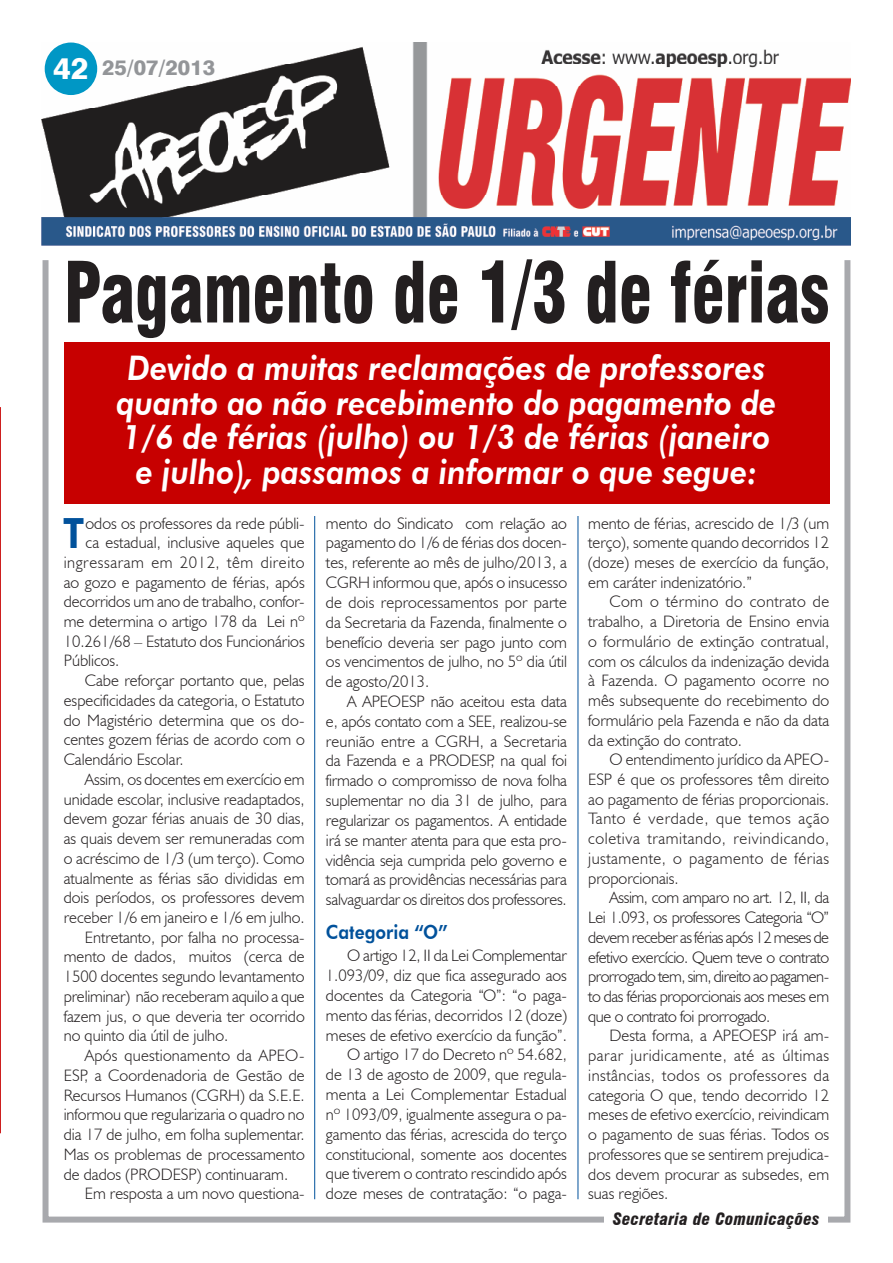
<style>
.page{position:relative;width:893px;height:1263px;background:#fff}
.page>*{position:absolute;margin:0;border:0;box-sizing:border-box;transform-origin:0 0}
.Título{font:900 condensed 82.05px "Swiss 721 BT";color:#231f20;scale:.81 1}
.Corpo_do_texto{font:800 41.7px "Swiss 721 BT";color:#01519b;scale:.8 1}
.Subtítulo_2{font:italic 800 33.9px/34.5px "Futura BT";color:#fff;text-align:center;scale:.9 1}
.t1{font:800 30px "Swiss 721 BT";color:#fff}
.t2{font:800 21px "Swiss 721 BT";color:#939598}
.Subtítulo_2-2{font:800 19.5px "Futura BT";color:#01519b;scale:.9 1}
.Corpo_do_texto-2{font:300 16.5px/19.8px "Humanist 521 BT";color:#231f20;text-align:justify}
.Corpo_do_texto-3{font:300 16.5px "Humanist 521 BT";letter-spacing:.035em;color:#231f20}
.t3{font:italic 900 condensed 16.5px "Swiss 721 BT";letter-spacing:.02em;color:#231f20}
</style>
<div class="page">
<div style="left:43px;top:257px;width:807px;height:965px;border:6px solid #a8a9ad"></div>
<img style="left:42px;top:43px;width:808px;height:202px">
<div style="left:45px;top:43px;width:52px;height:52px;background:#0097c5;border-radius:50%"></div>
<div style="left:604px;top:1214px;width:224px;height:18px;background:#fff"></div>
<hr style="left:0;top:407px;width:1px;height:726px;background:#c70000">
<div style="left:64px;top:342px;width:765px;height:162px;background:#c70000"></div>
<hr style="left:314px;top:516px;width:1px;height:683px;background:#01519b">
<hr style="left:578px;top:516px;width:1px;height:683px;background:#01519b">
<p class="t1" style="left:53px;top:50px;width:37px">42</p>
<p class="t2" style="left:102px;top:55px;width:115px">25/07/2013</p>
<p class="Título" style="left:64px;top:243px;width:946px">Pagamento de 1/3 de férias</p>
<p class="Subtítulo_2" style="left:117px;top:351px;width:735px">Devido a muitas reclamações de professores quanto ao não recebimento do pagamento de 1/6 de férias (julho) ou 1/3 de férias (janeiro e julho), passamos a informar o que segue:</p>
<p class="Corpo_do_texto" style="left:63px;top:508px;width:27px">T</p>
<p class="Corpo_do_texto-2" style="left:86px;top:513px;width:221px">odos os professores da rede públi-</p>
<p class="Corpo_do_texto-2" style="left:588px;top:513px;width:242px">mento de férias, acrescido de 1/3 (um terço), somente quando decorridos 12 (doze) meses de exercício da função, em caráter indenizatório.”</p>
<p class="Corpo_do_texto-2" style="left:588px;top:592px;width:242px;text-indent:21px">Com o término do contrato de trabalho, a Diretoria de Ensino envia o formulário de extinção contratual, com os cálculos da indenização devida à Fazenda. O pagamento ocorre no mês subsequente do recebimento do formulário pela Fazenda e não da data da extinção do contrato.</p>
<p class="Corpo_do_texto-2" style="left:588px;top:749px;width:243px;text-indent:21px">O entendimento jurídico da APEO-ESP é que os professores têm direito ao pagamento de férias proporcionais.<br>Tanto é verdade, que temos ação coletiva tramitando, reivindicando, justamente, o pagamento de férias proporcionais.</p>
<p class="Corpo_do_texto-2" style="left:588px;top:887px;width:243px;text-indent:21px">Assim, com amparo no art. 12, II, da Lei 1.093, os professores Categoria “O” devem receber as férias após 12 meses de efetivo exercício. Quem teve o contrato prorrogado tem, sim, direito ao pagamen&shy;to das férias proporcionais aos meses em que o contrato foi prorrogado.</p>
<p class="Corpo_do_texto-2" style="left:588px;top:1026px;width:243px;text-indent:21px">Desta forma, a APEOESP irá am&shy;parar juridicamente, até as últimas instâncias, todos os professores da categoria O que, tendo decorrido 12 meses de efetivo exercício, reivindicam o pagamento de suas férias. Todos os professores que se sentirem prejudica&shy;dos devem procurar as subsedes, em suas regiões.</p>
<p class="Corpo_do_texto-2" style="left:326px;top:513px;width:243px">mento do Sindicato com relação ao pagamento do 1/6 de férias dos docen&shy;tes, referente ao mês de julho/2013, a CGRH informou que, após o insucesso de dois reprocessamentos por parte da Secretaria da Fazenda, finalmente o benefício deveria ser pago junto com os vencimentos de julho, no 5º dia útil de agosto/2013.</p>
<p class="Corpo_do_texto-2" style="left:326px;top:691px;width:243px;text-indent:21px">A APEOESP não aceitou esta data e, após contato com a SEE, realizou-se reunião entre a CGRH, a Secretaria da Fazenda e a PRODESP, na qual foi firmado o compromisso de nova folha suplementar no dia 31 de julho, para regularizar os pagamentos. A entidade irá se manter atenta para que esta pro&shy;vidência seja cumprida pelo governo e tomará as providências necessárias para salvaguardar os direitos dos professores.</p>
<p class="Subtítulo_2-2" style="left:326px;top:920px;width:137px">Categoria “O”</p>
<p class="Corpo_do_texto-2" style="left:326px;top:945px;width:243px;text-indent:21px">O artigo 12, II da Lei Complementar 1.093/09, diz que fica assegurado aos docentes da Categoria “O”: “o paga&shy;mento das férias, decorridos 12 (doze) meses de efetivo exercício da função”.</p>
<p class="Corpo_do_texto-2" style="left:326px;top:1044px;width:243px;text-indent:21px">O artigo 17 do Decreto nº 54.682, de 13 de agosto de 2009, que regula&shy;menta a Lei Complementar Estadual nº 1093/09, igualmente assegura o pa&shy;gamento das férias, acrescida do terço constitucional, somente aos docentes que tiverem o contrato rescindido após doze meses de contratação: “o paga-</p>
<p class="Corpo_do_texto-2" style="left:86px;top:532px;width:221px">ca estadual, inclusive aqueles que</p>
<p class="Corpo_do_texto-3" style="left:64px;top:552px;width:242px">ingressaram em 2012, têm direito</p>
<p class="Corpo_do_texto-2" style="left:64px;top:572px;width:242px">ao gozo e pagamento de férias, após</p>
<p class="Corpo_do_texto-2" style="left:64px;top:591px;width:242px">decorridos um ano de trabalho, confor-</p>
<p class="Corpo_do_texto-2" style="left:64px;top:611px;width:242px">me determina o artigo 178 da Lei nº</p>
<p class="Corpo_do_texto-2" style="left:64px;top:631px;width:242px">10.261/68 – Estatuto dos Funcionários</p>
<p class="Corpo_do_texto-2" style="left:64px;top:651px;width:57px">Públicos.</p>
<p class="Corpo_do_texto-2" style="left:64px;top:670px;width:242px;text-indent:21px">Cabe reforçar portanto que, pelas especificidades da categoria, o Estatuto do Magistério determina que os do&shy;centes gozem férias de acordo com o Calendário Escolar.</p>
<p class="Corpo_do_texto-2" style="left:64px;top:769px;width:242px;text-indent:21px">Assim, os docentes em exercício em unidade escolar, inclusive readaptados, devem gozar férias anuais de 30 dias, as quais devem ser remuneradas com o acréscimo de 1/3 (um terço). Como atualmente as férias são divididas em dois períodos, os professores devem receber 1/6 em janeiro e 1/6 em julho.</p>
<p class="Corpo_do_texto-2" style="left:64px;top:927px;width:243px;text-indent:21px">Entretanto, por falha no processa&shy;mento de dados, muitos (cerca de 1500 docentes segundo levantamento preliminar) não receberam aquilo a que fazem jus, o que deveria ter ocorrido no quinto dia útil de julho.</p>
<p class="Corpo_do_texto-2" style="left:64px;top:1045px;width:243px;text-indent:21px">Após questionamento da APEO-ESP, a Coordenadoria de Gestão de Recursos Humanos (CGRH) da S.E.E. informou que regularizaria o quadro no dia 17 de julho, em folha suplementar.<br>Mas os problemas de processamento de dados (PRODESP) continuaram.</p>
<p class="Corpo_do_texto-2" style="left:85px;top:1183px;width:221px">Em resposta a um novo questiona-</p>
<p class="t3" style="left:613px;top:1209px;width:208px">Secretaria de Comunicações</p>
</div>
